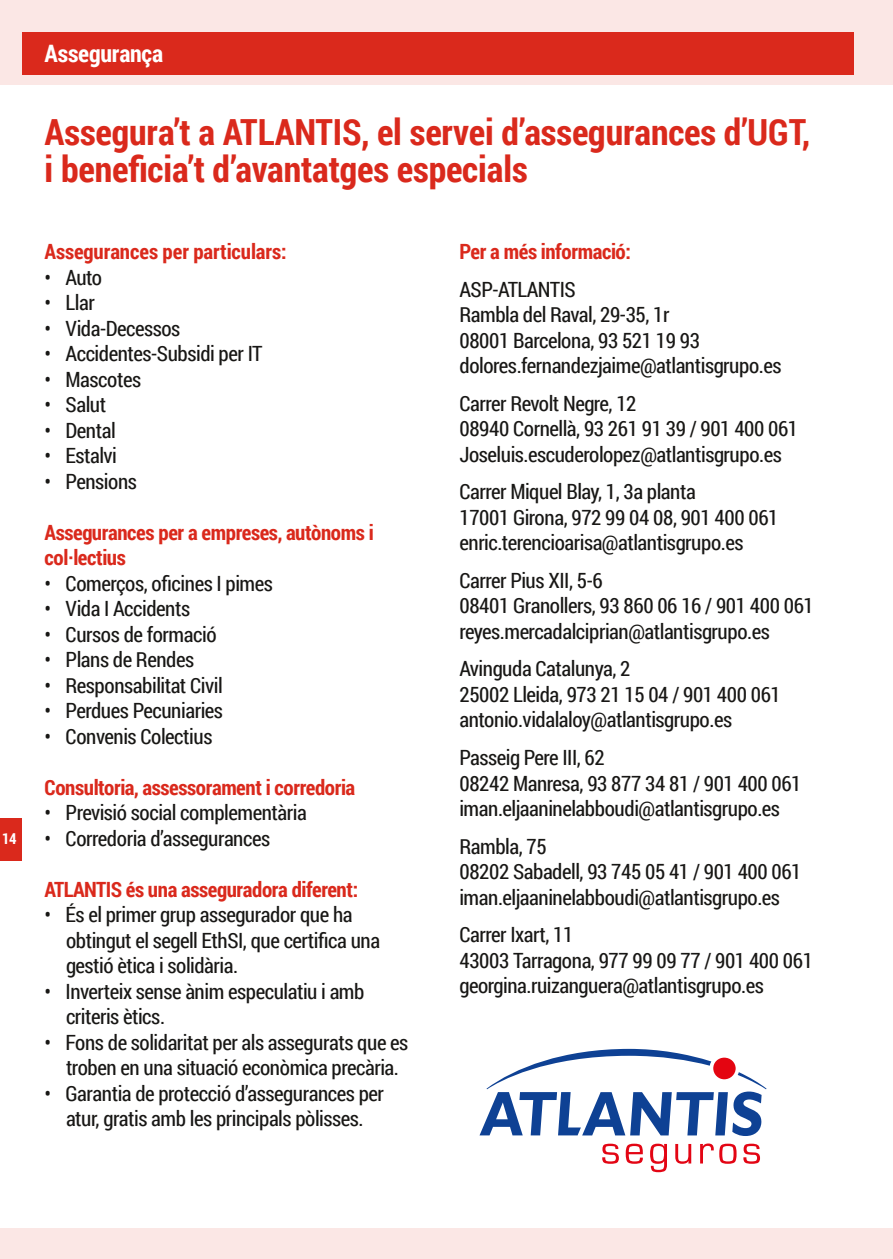
<style>
.page{position:relative;width:893px;height:1259px;background:#fff}
.page>*{position:absolute;margin:0;border:0;box-sizing:border-box;transform-origin:0 0}
.t1{font:700 36px/36px "Roboto Condensed";color:#da291c}
.t2{font:700 24px "Roboto Condensed";letter-spacing:-.01em;color:#fff}
.t3{font:21px/25.5px "Roboto Condensed";letter-spacing:-.02em;color:#181715}
.t4{font:700 21px/25.5px "Roboto Condensed";letter-spacing:-.015em;color:#da291c}
.t5{font:700 15px "Roboto Condensed";color:#fff}
</style>
<div class="page">
<div style="left:0;top:0;width:893px;height:85px;background:#fbe7e5"></div>
<div style="left:22px;top:32px;width:832px;height:42px;background:#da291c"></div>
<div style="left:0;top:818px;width:22px;height:42px;background:#da291c"></div>
<div style="left:0;top:1228px;width:893px;height:31px;background:#fbe7e5"></div>
<svg style="left:479px;top:1049px;width:288px;height:87px"></svg>
<svg style="left:602px;top:1143px;width:17px;height:20px"></svg>
<svg style="left:626px;top:1143px;width:17px;height:20px"></svg>
<svg style="left:650px;top:1143px;width:17px;height:29px"></svg>
<svg style="left:675px;top:1144px;width:16px;height:19px"></svg>
<svg style="left:700px;top:1143px;width:36px;height:20px"></svg>
<svg style="left:743px;top:1143px;width:17px;height:20px"></svg>
<p class="t5" style="left:2px;top:828px;width:16px">14</p>
<p class="t2" style="left:45px;top:37px;width:120px">Assegurança</p>
<h1 class="t1" style="left:45px;top:113px;width:767px">Assegura’t a ATLANTIS, el servei d’assegurances d’UGT, i beneficia’t d’avantatges especials</h1>
<p class="t4" style="left:45px;top:238px;width:243px">Assegurances per particulars:</p>
<p class="t3" style="left:45px;top:264px;width:59px">• Auto</p>
<p class="t3" style="left:45px;top:289px;width:52px">• Llar</p>
<p class="t3" style="left:45px;top:315px;width:137px">• Vida-Decessos</p>
<p class="t3" style="left:45px;top:340px;width:219px">• Accidentes-Subsidi per IT</p>
<p class="t3" style="left:45px;top:366px;width:98px">• Mascotes</p>
<p class="t3" style="left:45px;top:391px;width:63px">• Salut</p>
<p class="t3" style="left:45px;top:417px;width:73px">• Dental</p>
<p class="t3" style="left:45px;top:442px;width:74px">• Estalvi</p>
<p class="t3" style="left:45px;top:468px;width:94px">• Pensions</p>
<p class="t4" style="left:45px;top:519px;width:331px">Assegurances per a empreses, autònoms i col·lectius</p>
<p class="t3" style="left:45px;top:570px;width:230px">• Comerços, oficines I pimes</p>
<p class="t3" style="left:45px;top:595px;width:147px">• Vida I Accidents</p>
<p class="t3" style="left:45px;top:621px;width:173px">• Cursos de formació</p>
<p class="t3" style="left:45px;top:646px;width:151px">• Plans de Rendes</p>
<p class="t3" style="left:45px;top:672px;width:180px">• Responsabilitat Civil</p>
<p class="t3" style="left:45px;top:697px;width:180px">• Perdues Pecuniaries</p>
<p class="t3" style="left:45px;top:723px;width:169px">• Convenis Colectius</p>
<p class="t4" style="left:45px;top:774px;width:312px">Consultoria, assessorament i corredoria</p>
<p class="t3" style="left:45px;top:799px;width:264px">• Previsió social complementària</p>
<p class="t3" style="left:45px;top:825px;width:227px">• Corredoria d’assegurances</p>
<p class="t4" style="left:45px;top:876px;width:315px">ATLANTIS és una asseguradora diferent:</p>
<p class="t3" style="left:66px;top:901px;width:316px;text-indent:-21px">• És el primer grup assegurador que ha obtingut el segell EthSI, que certifica una gestió ètica i solidària.</p>
<p class="t3" style="left:66px;top:978px;width:300px;text-indent:-21px">• Inverteix sense ànim especulatiu i amb criteris ètics.</p>
<p class="t3" style="left:45px;top:1029px;width:365px;text-align:center">• Fons de solidaritat per als assegurats que es troben en una situació econòmica precària.</p>
<p class="t3" style="left:45px;top:1080px;width:341px;text-align:center">• Garantia de protecció d’assegurances per atur, gratis amb les principals pòlisses.</p>
<p class="t4" style="left:459px;top:238px;width:173px">Per a més informació:</p>
<p class="t3" style="left:459px;top:276px;width:324px">ASP-ATLANTIS<br>Rambla del Raval, 29-35, 1r<br>08001 Barcelona, 93 521 19 93 dolores.fernandezjaime@atlantisgrupo.es</p>
<p class="t3" style="left:459px;top:390px;width:340px">Carrer Revolt Negre, 12<br>08940 Cornellà, 93 261 91 39 / 901 400 061<br>Joseluis.escuderolopez@atlantisgrupo.es</p>
<p class="t3" style="left:459px;top:478px;width:320px">Carrer Miquel Blay, 1, 3a planta<br>17001 Girona, 972 99 04 08, 901 400 061 enric.terencioarisa@atlantisgrupo.es</p>
<p class="t3" style="left:459px;top:567px;width:356px">Carrer Pius XII, 5-6<br>08401 Granollers, 93 860 06 16 / 901 400 061 reyes.mercadalciprian@atlantisgrupo.es</p>
<p class="t3" style="left:459px;top:655px;width:323px">Avinguda Catalunya, 2<br>25002 Lleida, 973 21 15 04 / 901 400 061 antonio.vidalaloy@atlantisgrupo.es</p>
<p class="t3" style="left:459px;top:744px;width:344px">Passeig Pere III, 62<br>08242 Manresa, 93 877 34 81 / 901 400 061 iman.eljaaninelabboudi@atlantisgrupo.es</p>
<p class="t3" style="left:459px;top:832px;width:344px">Rambla, 75<br>08202 Sabadell, 93 745 05 41 / 901 400 061 iman.eljaaninelabboudi@atlantisgrupo.es</p>
<p class="t3" style="left:459px;top:921px;width:355px">Carrer Ixart, 11<br>43003 Tarragona, 977 99 09 77 / 901 400 061 georgina.ruizanguera@atlantisgrupo.es</p>
</div>
